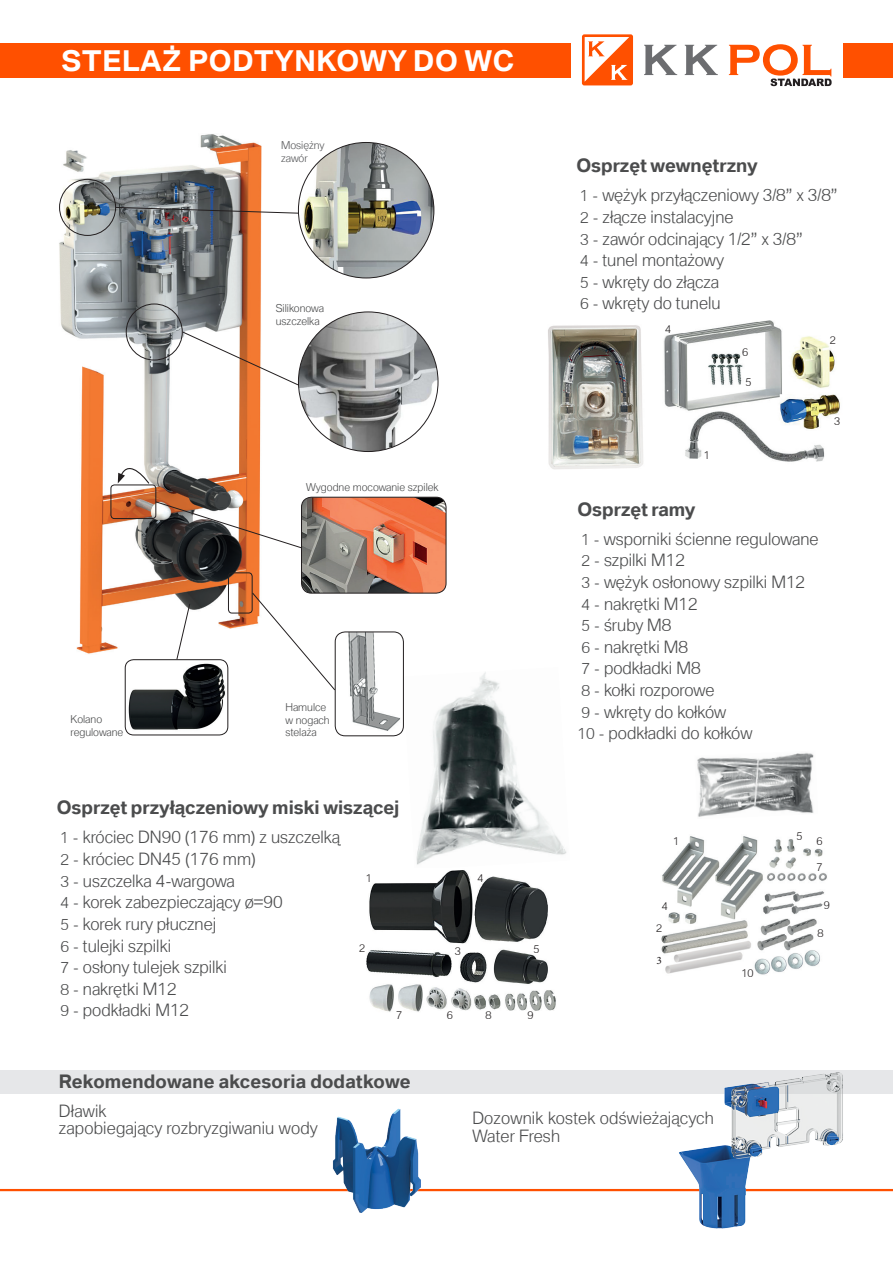
<style>
.page{position:relative;width:893px;height:1263px;background:#fff}
.page>*{position:absolute;margin:0;border:0;box-sizing:border-box;transform-origin:0 0}
.t1{font:700 27.6px "BMW Type";letter-spacing:.03em;color:#fff}
.t2{font:700 18px "BMW Type";color:#4b4c4d}
.t3{font:300 16.5px/21.6px "BMW Type";color:#4b4c4d}
.t4{font:11.25px "Minion Pro";color:#231f20}
.t5{font:300 10.5px/12.6px "BMW Type";color:#4b4c4d}
.t6{font:300 10.5px "BMW Type";color:#231f20}
.t7{font:300 10.5px/12.6px "BMW Type";color:#57585a}
.s1{font-size:15px}
</style>
<div class="page">
<hr style="left:0;top:1189px;width:893px;height:2px;background:#ff5000">
<div style="left:0;top:43px;width:893px;height:34px;background:#ff5000"></div>
<div style="left:571px;top:30px;width:272px;height:64px;background:#fff"></div>
<svg style="left:644px;top:45px;width:33px;height:30px"></svg>
<svg style="left:685px;top:45px;width:33px;height:30px"></svg>
<svg style="left:729px;top:44px;width:103px;height:42px"></svg>
<svg style="left:582px;top:34px;width:51px;height:51px"></svg>
<img style="left:59px;top:134px;width:203px;height:526px">
<img style="left:301px;top:497px;width:145px;height:96px">
<div style="left:301px;top:497px;width:145px;height:96px;border:1px solid #231f20;border-radius:10px"></div>
<img style="left:127px;top:660px;width:101px;height:73px">
<div style="left:125px;top:659px;width:103px;height:76px;border:1px solid #231f20;border-radius:8px"></div>
<div style="left:111px;top:485px;width:45px;height:34px;border:1px solid #231f20;border-radius:4px"></div>
<div style="left:228px;top:572px;width:25px;height:41px;border:1px solid #231f20;border-radius:4px"></div>
<img style="left:298px;top:142px;width:136px;height:136px;border-radius:68px">
<div style="left:59px;top:179px;width:57px;height:57px;border:1px solid #231f20;border-radius:50%"></div>
<div style="left:126px;top:304px;width:57px;height:56px;border:1px solid #231f20;border-radius:50%"></div>
<img style="left:298px;top:312px;width:140px;height:139px;border-radius:70px">
<svg style="left:115px;top:207px;width:184px;height:7px"></svg>
<svg style="left:182px;top:331px;width:117px;height:55px"></svg>
<svg style="left:155px;top:501px;width:147px;height:48px"></svg>
<svg style="left:251px;top:592px;width:85px;height:99px"></svg>
<svg style="left:176px;top:603px;width:15px;height:57px"></svg>
<svg style="left:118px;top:455px;width:32px;height:29px"></svg>
<img style="left:403px;top:672px;width:164px;height:193px">
<div style="left:0;top:1070px;width:893px;height:24px;background:#e6e7e9"></div>
<img style="left:366px;top:870px;width:190px;height:142px">
<img style="left:663px;top:320px;width:177px;height:142px">
<img style="left:548px;top:325px;width:95px;height:144px">
<img style="left:697px;top:753px;width:117px;height:64px">
<img style="left:661px;top:836px;width:166px;height:139px">
<img style="left:335px;top:632px;width:67px;height:99px">
<div style="left:335px;top:631px;width:69px;height:105px;border:1px solid #231f20;border-radius:10px"></div>
<img style="left:677px;top:1072px;width:167px;height:157px">
<img style="left:333px;top:1108px;width:87px;height:105px">
<h1 class="t1" style="left:62px;top:42px;width:454px">STELAŻ PODTYNKOWY DO WC</h1>
<p class="t7" style="left:281px;top:138px;width:45px">Mosiężny zawór</p>
<p class="t5" style="left:276px;top:301px;width:50px">Silikonowa uszczelka</p>
<p class="t5" style="left:71px;top:713px;width:54px">Kolano regulowane</p>
<p class="t5" style="left:306px;top:480px;width:134px">Wygodne mocowanie szpilek</p>
<p class="t5" style="left:285px;top:700px;width:46px">Hamulce w nogach stelaża</p>
<p class="t2" style="left:57px;top:796px;width:344px">Osprzęt przyłączeniowy miski wiszącej</p>
<p class="t3" style="left:60px;top:826px;width:281px"><span class="s1">1 -</span> króciec DN90 (176 mm) z uszczelką<br><span class="s1">2 -</span> króciec DN45 (176 mm)<br><span class="s1">3 -</span> uszczelka 4-wargowa<br><span class="s1">4 -</span> korek zabezpieczający ø=90<br><span class="s1">5 -</span> korek rury płucznej<br><span class="s1">6 -</span> tulejki szpilki<br><span class="s1">7 -</span> osłony tulejek szpilki<br><span class="s1">8 -</span> nakrętki M12<br><span class="s1">9 -</span> podkładki M12</p>
<p class="t6" style="left:366px;top:871px;width:8px">1</p>
<p class="t6" style="left:477px;top:871px;width:8px">4</p>
<p class="t6" style="left:359px;top:941px;width:8px">2</p>
<p class="t6" style="left:455px;top:945px;width:8px">3</p>
<p class="t6" style="left:534px;top:942px;width:8px">5</p>
<p class="t6" style="left:396px;top:1008px;width:8px">7</p>
<p class="t6" style="left:447px;top:1008px;width:8px">6</p>
<p class="t6" style="left:485px;top:1008px;width:8px">8</p>
<p class="t6" style="left:527px;top:1008px;width:8px">9</p>
<p class="t2" style="left:576px;top:154px;width:183px">Osprzęt wewnętrzny</p>
<p class="t3" style="left:580px;top:184px;width:259px"><span class="s1">1 -</span> wężyk przyłączeniowy 3/8” x 3/8”<br><span class="s1">2 -</span> złącze instalacyjne<br><span class="s1">3 -</span> zawór odcinający 1/2” x 3/8”<br><span class="s1">4 -</span> tunel montażowy<br><span class="s1">5 -</span> wkręty do złącza<br><span class="s1">6 -</span> wkręty do tunelu</p>
<p class="t6" style="left:665px;top:322px;width:8px">4</p>
<p class="t6" style="left:704px;top:448px;width:8px">1</p>
<p class="t6" style="left:742px;top:345px;width:8px">6</p>
<p class="t6" style="left:746px;top:375px;width:8px">5</p>
<p class="t6" style="left:830px;top:333px;width:8px">2</p>
<p class="t6" style="left:834px;top:414px;width:8px">3</p>
<p class="t2" style="left:577px;top:497px;width:120px">Osprzęt ramy</p>
<p class="t3" style="left:577px;top:527px;width:243px"><span class="s1">1 -</span> wsporniki ścienne regulowane<br><span class="s1">2 -</span> szpilki M12<br><span class="s1">3 -</span> wężyk osłonowy szpilki M12<br><span class="s1">4 -</span> nakrętki M12<br><span class="s1">5 -</span> śruby M8<br><span class="s1">6 -</span> nakrętki M8<br><span class="s1">7 -</span> podkładki M8<br><span class="s1">8 -</span> kołki rozporowe<br><span class="s1">9 -</span> wkręty do kołków<br><span class="s1">10 -</span> podkładki do kołków</p>
<p class="t6" style="left:673px;top:834px;width:8px">1</p>
<p class="t6" style="left:796px;top:830px;width:8px">5</p>
<p class="t6" style="left:817px;top:834px;width:8px">6</p>
<p class="t6" style="left:817px;top:860px;width:8px">7</p>
<p class="t6" style="left:662px;top:899px;width:8px">4</p>
<p class="t6" style="left:656px;top:921px;width:8px">2</p>
<p class="t4" style="left:657px;top:953px;width:7px">3</p>
<p class="t6" style="left:741px;top:966px;width:14px">10</p>
<p class="t6" style="left:824px;top:898px;width:8px">9</p>
<p class="t6" style="left:817px;top:926px;width:8px">8</p>
<p class="t2" style="left:59px;top:1070px;width:353px">Rekomendowane akcesoria dodatkowe</p>
<p class="t3" style="left:59px;top:1102px;width:260px;line-height:17.1px">Dławik<br>zapobiegający rozbryzgiwaniu wody</p>
<p class="t3" style="left:472px;top:1108px;width:243px;line-height:18px">Dozownik kostek odświeżających<br>Water Fresh</p>
</div>
